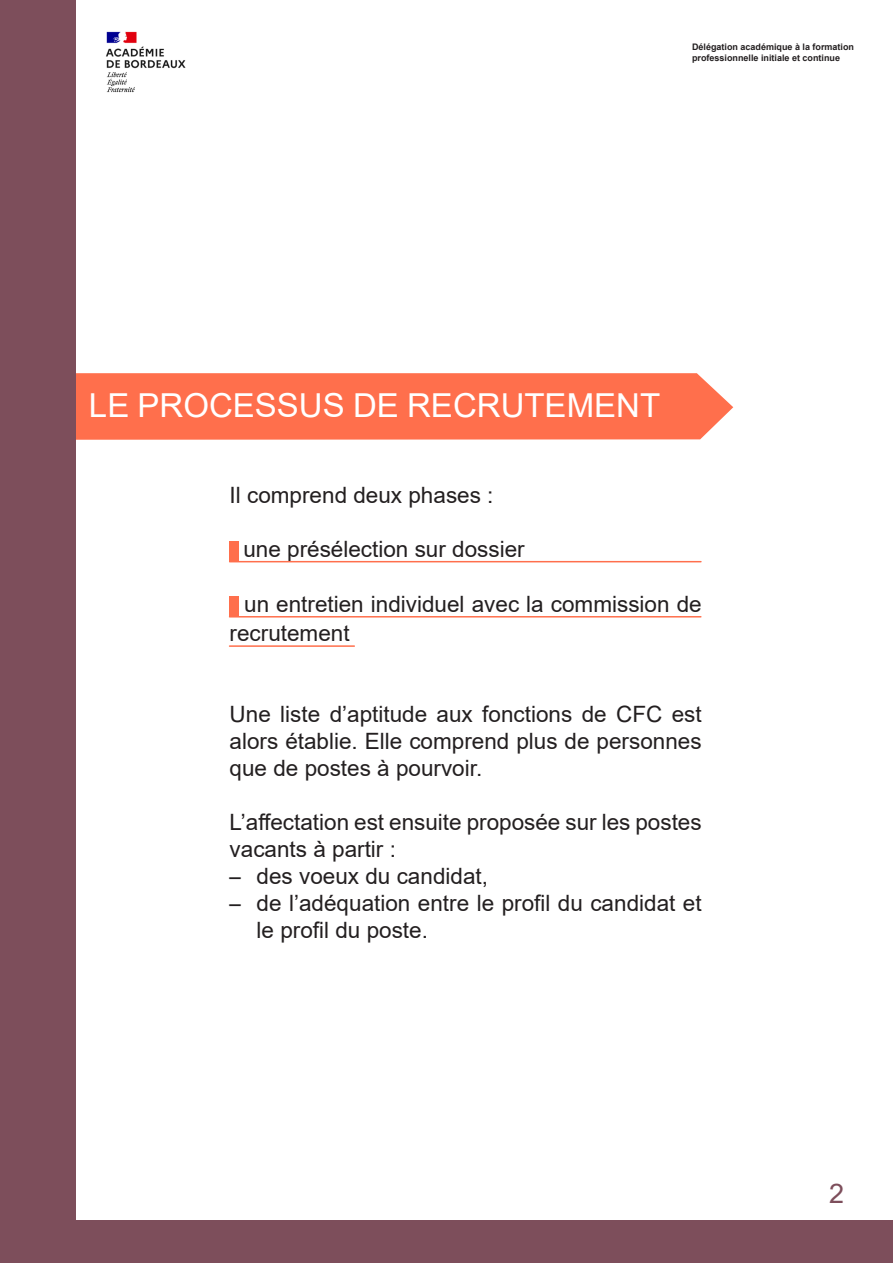
<style>
.page{position:relative;width:893px;height:1263px;background:#fff}
.page>*{position:absolute;margin:0;border:0;box-sizing:border-box;transform-origin:0 0}
.t1{font:33px "Arial";color:#fff}
.t2{font:27px "Arial";color:#7d4e5b}
.t3{font:22.5px/27px "Arial";color:#231f20}
.t4{font:700 9px "Arial";color:#231f20}
.s1{font-family:"Rockwell"}
</style>
<div class="page">
<div style="left:75px;top:373px;width:658px;height:67px;background:#ff6f4c"></div>
<div style="left:0;top:1220px;width:893px;height:43px;background:#7d4e5b"></div>
<div style="left:0;top:0;width:75px;height:1263px;background:#7d4e5b"></div>
<hr style="left:230px;top:561px;width:471px;height:1px;background:#ff6f4c">
<div style="left:230px;top:541px;width:9px;height:21px;background:#ff6f4c"></div>
<hr style="left:230px;top:616px;width:471px;height:1px;background:#ff6f4c">
<div style="left:230px;top:596px;width:9px;height:21px;background:#ff6f4c"></div>
<hr style="left:230px;top:645px;width:124px;height:2px;background:#ff6f4c">
<img style="left:106px;top:31px;width:80px;height:62px">
<hr style="left:892px;top:0;width:1px;height:1263px;background:#7d4e5b">
<p class="t4" style="left:692px;top:41px;width:164px">Délégation académique à la formation</p>
<p class="t4" style="left:692px;top:51px;width:150px">professionnelle initiale et continue</p>
<p class="t1" style="left:89px;top:383px;width:573px">LE PROCESSUS DE RECRUTEMENT</p>
<p class="t3" style="left:230px;top:481px;width:265px">Il comprend deux phases :</p>
<p class="t3" style="left:230px;top:535px;width:297px">- une présélection sur dossier</p>
<p class="t3" style="left:230px;top:590px;width:474px;line-height:28.5px">- un entretien individuel avec la commission de recrutement</p>
<p class="t3" style="left:230px;top:700px;width:474px;text-align:justify">Une liste d’aptitude aux fonctions de CFC est alors établie. Elle comprend plus de personnes que de postes à pourvoir.</p>
<p class="t3" style="left:230px;top:808px;width:474px">L’affectation est ensuite proposée sur les postes vacants à partir :</p>
<p class="t3" style="left:230px;top:862px;width:260px"><span class="s1">–</span> des voeux du candidat,</p>
<p class="t3" style="left:257px;top:889px;width:447px;text-indent:-27px"><span class="s1">–</span> de l’adéquation entre le profil du candidat et le profil du poste.</p>
<p class="t2" style="left:829px;top:1175px;width:17px">2</p>
</div>
